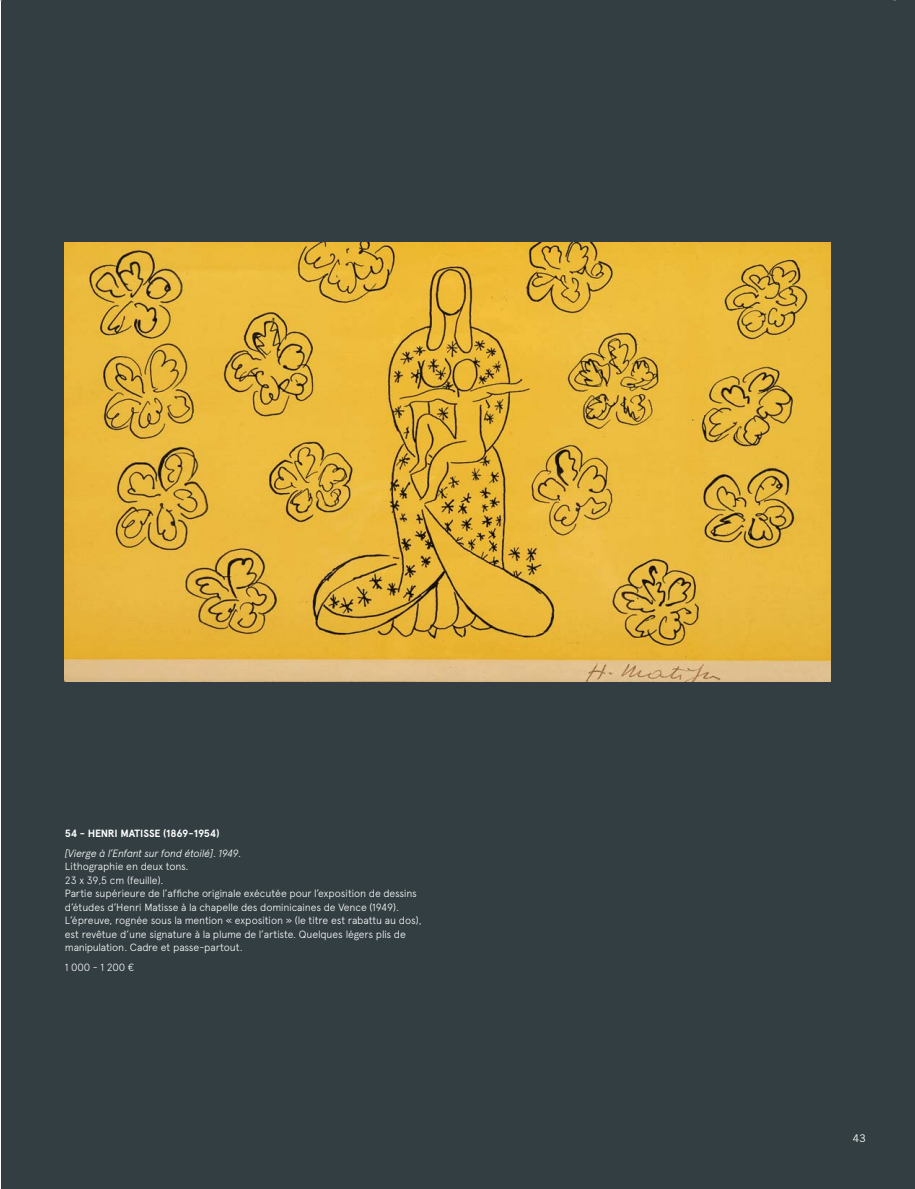
<style>
.page{position:relative;width:915px;height:1189px;background:#fff}
.page>*{position:absolute;margin:0;border:0;box-sizing:border-box;transform-origin:0 0}
.t1{font:300 10.5px/13.5px "Apercu";letter-spacing:-.015em;color:#fff}
.t2{font:italic 300 10.5px "Apercu";letter-spacing:-.02em;color:#fff}
.t3{font:700 10.5px "Apercu";letter-spacing:-.015em;color:#fff}
.t4{font:10.5px "Trade Gothic";color:#fff}
</style>
<div class="page">
<div style="left:1px;top:0;width:913px;height:1189px;background:#333e42"></div>
<img style="left:65px;top:243px;width:765px;height:439px">
<p class="t3" style="left:65px;top:830px;width:156px">54 - HENRI MATISSE (1869-1954)</p>
<p class="t2" style="left:65px;top:849px;width:178px">[Vierge à l’Enfant sur fond étoilé]. 1949.</p>
<p class="t1" style="left:65px;top:860px;width:358px">Lithographie en deux tons.<br>23 x 39,5 cm (feuille).<br>Partie supérieure de l’affiche originale exécutée pour l’exposition de dessins d’études d’Henri Matisse à la chapelle des dominicaines de Vence (1949).<br>L’épreuve, rognée sous la mention « exposition » (le titre est rabattu au dos), est revêtue d’une signature à la plume de l’artiste. Quelques légers plis de manipulation. Cadre et passe-partout.</p>
<p class="t1" style="left:65px;top:961px;width:71px">1 000 - 1 200 €</p>
<p class="t4" style="left:852px;top:1135px;width:14px">43</p>
</div>
